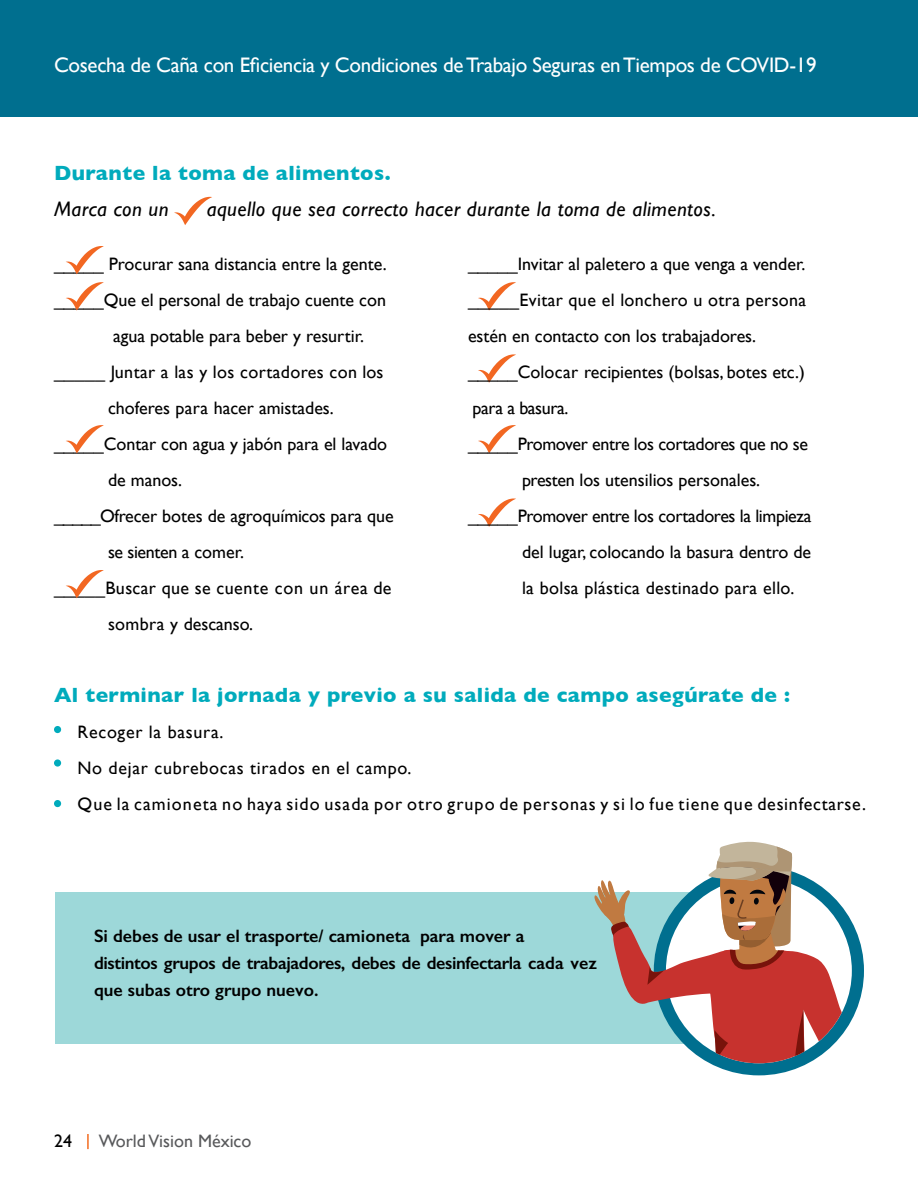
<style>
.page{position:relative;width:918px;height:1188px;background:#fff}
.page>*{position:absolute;margin:0;border:0;box-sizing:border-box;transform-origin:0 0}
.t1{font:700 21px "Gill Sans";letter-spacing:.02em;color:#00abbc}
.t2{font:21px "Gill Sans";letter-spacing:-.015em;color:#fff}
.t3{font:italic 21px "Gill Sans";letter-spacing:.02em;color:#000}
.t4{font:18px "Gill Sans";color:#000}
.t5{font:18px "Gill Sans";letter-spacing:.02em;color:#000}
.t6{font:18px/36px "Gill Sans";letter-spacing:.04em;color:#000}
.t7{font:600 18px/27px "Gill Sans";color:#000}
.t8{font:18px "Gill Sans";letter-spacing:-.02em;color:#000}
.t9{font:18px "Gill Sans";color:#58595b}
</style>
<div class="page">
<div style="left:1px;top:0;width:917px;height:117px;background:#006f8f"></div>
<svg style="left:87px;top:1134px;width:2px;height:15px"></svg>
<div style="left:54px;top:726px;width:7px;height:7px;background:#00abbc;border-radius:50%"></div>
<div style="left:54px;top:759px;width:7px;height:8px;background:#00abbc;border-radius:50%"></div>
<div style="left:54px;top:800px;width:7px;height:7px;background:#00abbc;border-radius:50%"></div>
<svg style="left:174px;top:197px;width:38px;height:28px"></svg>
<svg style="left:66px;top:246px;width:38px;height:28px"></svg>
<svg style="left:66px;top:282px;width:38px;height:29px"></svg>
<svg style="left:478px;top:282px;width:38px;height:29px"></svg>
<svg style="left:478px;top:354px;width:38px;height:29px"></svg>
<svg style="left:478px;top:425px;width:38px;height:28px"></svg>
<svg style="left:478px;top:498px;width:38px;height:29px"></svg>
<svg style="left:66px;top:425px;width:38px;height:28px"></svg>
<svg style="left:66px;top:570px;width:38px;height:28px"></svg>
<div style="left:55px;top:892px;width:735px;height:152px;background:#9dd8d9"></div>
<div style="left:654px;top:866px;width:210px;height:209px;background:#006f8f;border-radius:50%"></div>
<svg style="left:594px;top:841px;width:258px;height:222px"></svg>
<p class="t2" style="left:54px;top:53px;width:764px">Cosecha de Caña con Eficiencia y Condiciones de Trabajo Seguras en Tiempos de COVID-19</p>
<p class="t1" style="left:54px;top:156px;width:338px">Durante la toma de alimentos.</p>
<p class="t3" style="left:54px;top:197px;width:116px">Marca con un</p>
<p class="t3" style="left:207px;top:197px;width:511px">aquello que sea correcto hacer durante la toma de alimentos.</p>
<p class="t4" style="left:468px;top:253px;width:339px">_____Invitar al paletero a que venga a vender.</p>
<p class="t5" style="left:468px;top:289px;width:340px">_____Evitar que el lonchero u otra persona</p>
<p class="t4" style="left:468px;top:325px;width:290px">estén en contacto con los trabajadores.</p>
<p class="t4" style="left:468px;top:361px;width:338px">_____Colocar recipientes (bolsas, botes etc.)</p>
<p class="t8" style="left:473px;top:397px;width:97px">para a basura.</p>
<p class="t8" style="left:468px;top:433px;width:342px">_____Promover entre los cortadores que no se</p>
<p class="t4" style="left:522px;top:469px;width:240px">presten los utensilios personales.</p>
<p class="t8" style="left:468px;top:505px;width:345px">_____Promover entre los cortadores la limpieza</p>
<p class="t4" style="left:522px;top:541px;width:291px">del lugar, colocando la basura dentro de</p>
<p class="t5" style="left:522px;top:577px;width:274px">la bolsa plástica destinado para ello.</p>
<p class="t4" style="left:54px;top:253px;width:334px">_____ Procurar sana distancia entre la gente.</p>
<p class="t4" style="left:54px;top:289px;width:334px">_____Que el personal de trabajo cuente con</p>
<p class="t4" style="left:113px;top:325px;width:252px">agua potable para beber y resurtir.</p>
<p class="t5" style="left:54px;top:361px;width:331px">_____ Juntar a las y los cortadores con los</p>
<p class="t4" style="left:108px;top:397px;width:227px">choferes para hacer amistades.</p>
<p class="t4" style="left:54px;top:433px;width:335px">_____Contar con agua y jabón para el lavado</p>
<p class="t4" style="left:108px;top:469px;width:76px">de manos.</p>
<p class="t4" style="left:54px;top:505px;width:341px">_____Ofrecer botes de agroquímicos para que</p>
<p class="t8" style="left:108px;top:541px;width:137px">se sienten a comer.</p>
<p class="t5" style="left:54px;top:577px;width:339px">_____Buscar que se cuente con un área de</p>
<p class="t4" style="left:108px;top:613px;width:147px">sombra y descanso.</p>
<p class="t1" style="left:54px;top:678px;width:738px">Al terminar la jornada y previo a su salida de campo asegúrate de :</p>
<p class="t6" style="left:77px;top:714px;width:790px">Recoger la basura.<br>No dejar cubrebocas tirados en el campo.<br>Que la camioneta no haya sido usada por otro grupo de personas y si lo fue tiene que desinfectarse.</p>
<p class="t7" style="left:94px;top:922px;width:504px">Si debes de usar el trasporte/ camioneta para mover a<br>distintos grupos de trabajadores, debes de desinfectarla cada vez que subas otro grupo nuevo.</p>
<p class="t4" style="left:54px;top:1131px;width:19px">24</p>
<p class="t9" style="left:99px;top:1131px;width:154px">World Vision México</p>
</div>
